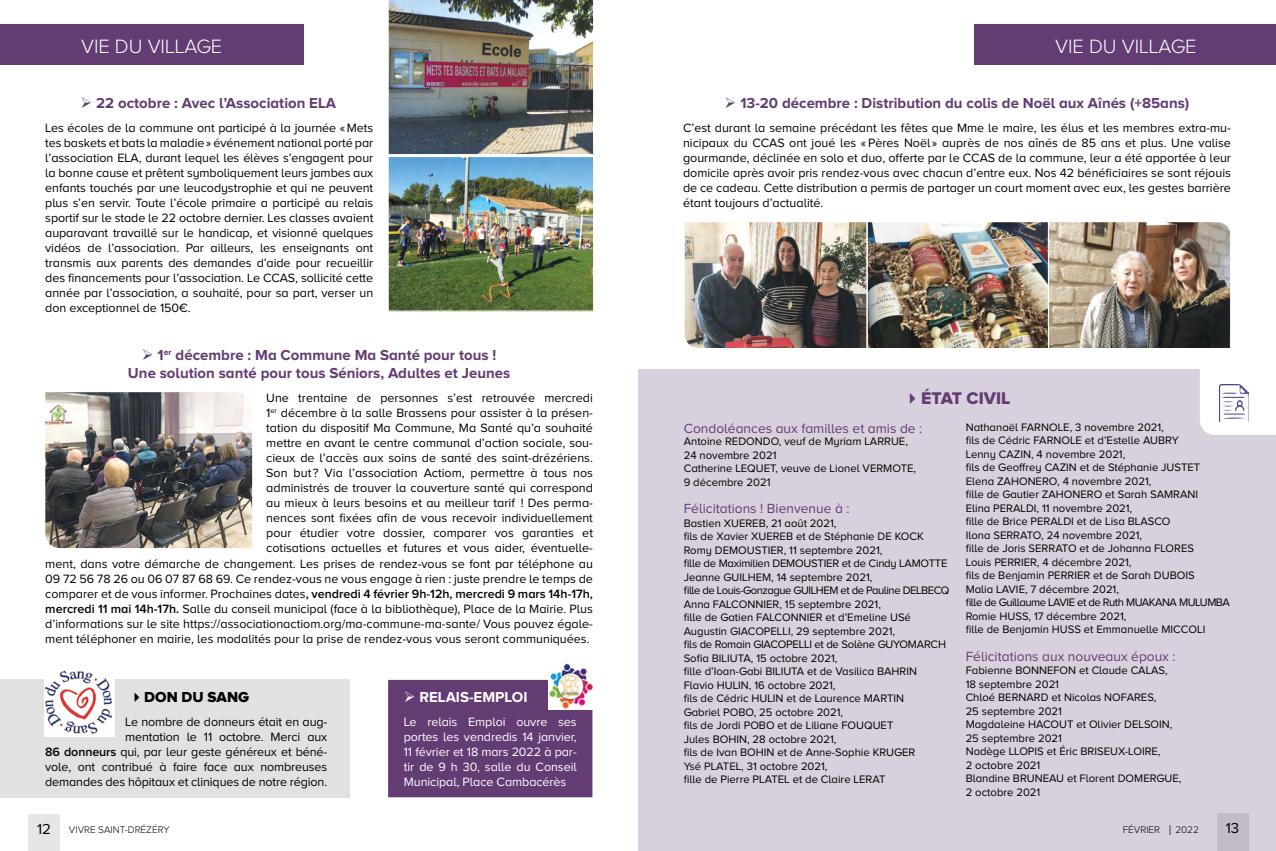
<style>
.page{position:relative;width:1276px;height:851px;background:#fff}
.page>*{position:absolute;margin:0;border:0;box-sizing:border-box;transform-origin:0 0}
.t1{font:300 20px "Proxima Nova A";color:#fff}
.t2{font:17.5px "Proxima Nova A Extrabld";color:#633c73}
.t3{font:700 15px/18px "Proxima Nova A";color:#633c73;text-align:center}
.t4{font:700 15px "Proxima Nova A";color:#fff}
.t5{font:15px "Proxima Nova A Extrabld";color:#000}
.t6{font:15px "Proxima Nova A";color:#000}
.t7{font:13.75px "Proxima Nova A";color:#633c73}
.t8{font:12.5px/15px "Proxima Nova A";color:#000;text-align:justify}
.t9{font:12.5px/15px "Proxima Nova A";letter-spacing:-.005em;color:#fff;text-align:justify}
.t10{font:11.25px/13.5px "Proxima Nova A";color:#000}
.t11{font:300 10px "Proxima Nova A";color:#000}
.s1{font-weight:600}
.s2{font-weight:400;font-size:15px}
</style>
<div class="page">
<div style="left:28px;top:814px;width:32px;height:36px;background:#e6e6e6"></div>
<div style="left:639px;top:369px;width:637px;height:481px;background:#d9d0dd"></div>
<div style="left:1200px;top:369px;width:76px;height:66px;background:#fff"></div>
<img style="left:1219px;top:385px;width:29px;height:36px">
<div style="left:1216px;top:812px;width:32px;height:38px;background:#c3bbc7"></div>
<img style="left:389px;top:158px;width:203px;height:152px">
<div style="left:387px;top:156px;width:207px;height:156px;border:1px solid #fff"></div>
<img style="left:684px;top:222px;width:547px;height:126px">
<img style="left:45px;top:392px;width:207px;height:156px">
<img style="left:388px;top:0;width:206px;height:154px">
<div style="left:387px;top:678px;width:207px;height:120px;background:#633c73;border:1px solid #fff"></div>
<img style="left:548px;top:663px;width:46px;height:46px">
<div style="left:974px;top:25px;width:302px;height:40px;background:#633c73"></div>
<div style="left:0;top:25px;width:303px;height:40px;background:#633c73"></div>
<div style="left:0;top:679px;width:350px;height:118px;background:#e1e1e1"></div>
<img style="left:45px;top:670px;width:70px;height:66px">
<h1 class="t1" style="left:81px;top:35px;width:143px">VIE DU VILLAGE</h1>
<h1 class="t1" style="left:1055px;top:35px;width:143px">VIE DU VILLAGE</h1>
<p class="t3" style="left:80px;top:93px;width:257px">➢ 22 octobre : Avec l’Association ELA</p>
<p class="t3" style="left:724px;top:93px;width:466px">➢ 13-20 décembre : Distribution du colis de Noël aux Aînés (+85ans)</p>
<p class="t8" style="left:45px;top:120px;width:329px">Les écoles de la commune ont participé à la journée «Mets tes baskets et bats la maladie» événement national porté par l’association ELA, durant lequel les élèves s’engagent pour la bonne cause et prêtent symboliquement leurs jambes aux enfants touchés par une leucodystrophie et qui ne peuvent plus s’en servir. Toute l’école primaire a participé au relais sportif sur le stade le 22 octobre dernier. Les classes avaient auparavant travaillé sur le handicap, et visionné quelques vidéos de l’association. Par ailleurs, les enseignants ont transmis aux parents des demandes d’aide pour recueillir des financements pour l’association. Le CCAS, sollicité cette année par l’association, a souhaité, pour sa part, verser un don exceptionnel de 150€.</p>
<p class="t8" style="left:683px;top:120px;width:549px">C’est durant la semaine précédant les fêtes que Mme le maire, les élus et les membres extra-mu&shy;nicipaux du CCAS ont joué les «Pères Noël » auprès de nos aînés de 85 ans et plus. Une valise gourmande, déclinée en solo et duo, offerte par le CCAS de la commune, leur a été apportée à leur domicile après avoir pris rendez-vous avec chacun d’entre eux. Nos 42 bénéficiaires se sont réjouis de ce cadeau. Cette distribution a permis de partager un court moment avec eux, les gestes barrière étant toujours d’actualité.</p>
<p class="t3" style="left:128px;top:346px;width:384px">➢ 1<sup>er</sup> décembre : Ma Commune Ma Santé pour tous !<br>Une solution santé pour tous Séniors, Adultes et Jeunes</p>
<p class="t8" style="left:45px;top:390px;width:549px;text-align:right">Une trentaine de personnes s’est retrouvée mercredi<br>1<sup>er</sup> décembre à la salle Brassens pour assister à la présen-<br>tation du dispositif Ma Commune, Ma Santé qu’a souhaité<br>mettre en avant le centre communal d’action sociale, sou-<br>cieux de l’accès aux soins de santé des saint-drézériens.<br>Son but ? Via l’association Actiom, permettre à tous nos<br>administrés de trouver la couverture santé qui correspond<br>au mieux à leurs besoins et au meilleur tarif ! Des perma-<br>nences sont fixées afin de vous recevoir individuellement<br>pour étudier votre dossier, comparer vos garanties et<br>cotisations actuelles et futures et vous aider, éventuelle-<br>ment, dans votre démarche de changement. Les prises de rendez-vous se font par téléphone au 09 72 56 78 26 ou 06 07 87 68 69. Ce rendez-vous ne vous engage à rien : juste prendre le temps de comparer et de vous informer. Prochaines dates<span class="s1">, vendredi 4 février 9h-12h, mercredi 9 mars 14h-17h, mercredi 11 mai 14h-17h.</span> Salle du conseil municipal (face à la bibliothèque), Place de la Mairie. Plus d’informations sur le site https://associationactiom.org/ma-commune-ma-sante/ Vous pouvez égale&shy;ment téléphoner en mairie, les modalités pour la prise de rendez-vous vous seront communiquées.</p>
<h2 class="t2" style="left:903px;top:388px;width:108px">✔ÉTAT CIVIL</h2>
<p class="t10" style="left:965px;top:420px;width:266px">Nathanaël FARNOLE, 3 novembre 2021,<br>fils de Cédric FARN OLE et d’Estelle AUBRY<br>Lenny CAZIN, 4 novembre 2021,<br>fils de Geoffrey CAZIN et de Stéphanie JUSTET Elena ZAHON ERO, 4 novembre 2021,<br>fille de Gautier ZAHON ERO et Sarah SAMRAN I<br>Elina PERALDI, 11 novembre 2021,<br>fille de Brice PERALDI et de Lisa BLASCO<br>Ilona SERRATO, 24 novembre 2021,<br>fille de Joris SERRATO et de Johanna FLORES<br>Louis PERRIER, 4 décembre 2021,<br>fils de Benjamin PERRIER et de Sarah DUBOIS<br>Malia LAVIE, 7 décembre 2021,<br>fille de Guillaume LAVIE et de Ruth MUAKANA MULUMBA Romie HUSS, 17 décembre 2021,<br>fille de Benjamin HUSS et Emmanuelle MICCOLI</p>
<p class="t7" style="left:965px;top:648px;width:211px">Félicitations aux nouveaux époux :</p>
<p class="t10" style="left:965px;top:663px;width:217px">Fabienne BONN EFON et Claude CALAS,<br>18 septembre 2021<br>Chloé BERNARD et N icolas NOFARES,<br>25 septembre 2021<br>Magdaleine HACOUT et Olivier DELSOIN,<br>25 septembre 2021<br>Nadège LLOPIS et Éric BRISEUX-LOIRE,<br>2 octobre 2021<br>Blandine BRUN EAU et Florent DOMERGUE,<br>2 octobre 2021</p>
<p class="t7" style="left:684px;top:420px;width:240px">Condoléances aux familles et amis de :</p>
<p class="t10" style="left:684px;top:434px;width:234px">Antoine REDON DO, veuf de Myriam LARRUE,<br>24 novembre 2021<br>Catherine LEQUET, veuve de Lionel VERMOTE,<br>9 décembre 2021</p>
<p class="t7" style="left:684px;top:501px;width:167px">Félicitations ! Bienvenue à :</p>
<p class="t10" style="left:684px;top:516px;width:267px">Bastien XUEREB, 21 août 2021,<br>fils de Xavier XUEREB et de Stéphanie DE KOCK Romy DEMOUSTIER, 11 septembre 2021,<br>fille de Maximilien DEMOUSTIER et de Cindy LAMOTTE Jeanne GUILHEM, 14 septembre 2021,<br>fille de Louis-Gonzague GUILHEM et de Pauline DELBECQ Anna FALCONN IER, 15 septembre 2021,<br>fille de Gatien FALCONN IER et d’Emeline USé Augustin GIACOPELLI, 29 septembre 2021,<br>fils de Romain GIACOPELLI et de Solène GUYOMARCH Sofia BILIUTA, 15 octobre 2021,<br>fille d’Ioan-Gabi BILIUTA et de Vasilica BAHRIN<br>Flavio HULIN, 16 octobre 2021,<br>fils de Cédric HULIN et de Laurence MARTIN<br>Gabriel POBO, 25 octobre 2021,<br>fils de Jordi POBO et de Liliane FOUQUET<br>Jules BOHIN, 28 octobre 2021,<br>fils de Ivan BOHIN et de Anne-Sophie KRUGER<br>Ysé PLATEL, 31 octobre 2021,<br>fille de Pierre PLATEL et de Claire LERAT</p>
<p class="t4" style="left:404px;top:688px;width:125px">➢ RELAIS-EMPLOI</p>
<p class="t9" style="left:404px;top:713px;width:174px">Le relais Emploi ouvre ses portes les vendredis 14 janvier, 11 février et 18 mars 2022 à par&shy;tir de 9 h 30, salle du Conseil Municipal, Place Cambacérès</p>
<p class="t5" style="left:129px;top:688px;width:121px">✔DON DU SANG</p>
<p class="t8" style="left:45px;top:713px;width:283px;text-align:right">Le nombre de donneurs était en aug-<br>mentation le 11 octobre. Merci aux<br><span class="s1">86 donneurs</span> qui, par leur geste généreux et béné&shy;vole, ont contribué à faire face aux nombreuses demandes des hôpitaux et cliniques de notre région.</p>
<p class="t11" style="left:37px;top:823px;width:134px"><span class="s2">12</span> VIVRE SAINT-DRÉZÉRY</p>
<p class="t11" style="left:1122px;top:823px;width:24px">FÉVRIER</p>
<p class="t11" style="left:1175px;top:823px;width:25px">2022</p>
<p class="t6" style="left:1225px;top:819px;width:15px">13</p>
</div>
